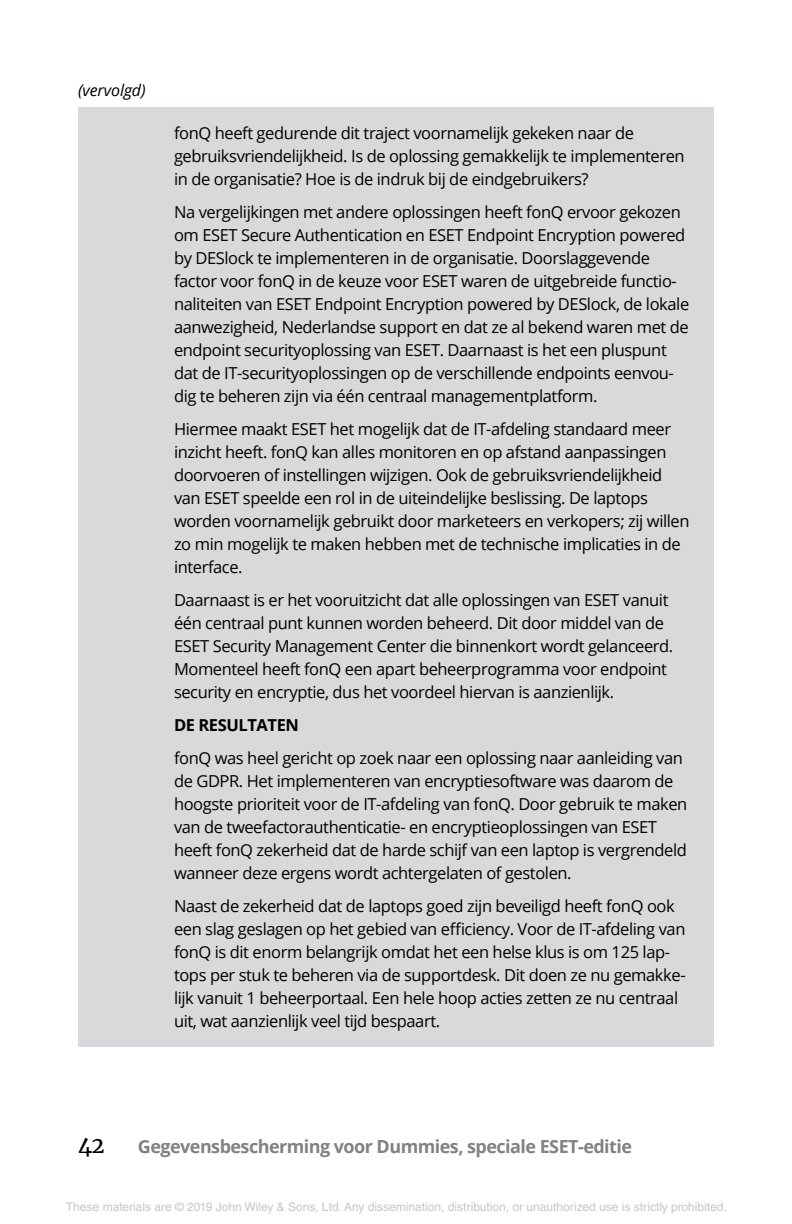
<style>
.page{position:relative;width:792px;height:1224px;background:#fff}
.page>*{position:absolute;margin:0;border:0;box-sizing:border-box;transform-origin:0 0}
.t1{font:22px "Merriweather";color:#000}
.t2{font:700 18px "Open Sans";letter-spacing:-.03em;color:#808285}
.t3{font:16.4px/23px "Open Sans";letter-spacing:-.025em;color:#000}
.t4{font:italic 16px "Open Sans";letter-spacing:-.005em;color:#000}
.t5{font:12px "Helvetica LT Std";color:#c5c6c7}
.s1{font-weight:700}
</style>
<div class="page">
<div style="left:78px;top:107px;width:636px;height:940px;background:#d7d9da"></div>
<p class="t4" style="left:78px;top:79px;width:69px">(vervolgd)</p>
<p class="t3" style="left:174px;top:121px;width:512px">fonQ heeft gedurende dit traject voornamelijk gekeken naar de gebruiksvriendelijkheid. Is de oplossing gemakkelijk te implementeren in de organisatie? Hoe is de indruk bij de eindgebruikers?</p>
<p class="t3" style="left:174px;top:200px;width:517px">Na vergelijkingen met andere oplossingen heeft fonQ ervoor gekozen om ESET Secure Authentication en ESET Endpoint Encryption powered by DESlock te implementeren in de organisatie. Doorslaggevende factor voor fonQ in de keuze voor ESET waren de uitgebreide functio&shy;naliteiten van ESET Endpoint Encryption powered by DESlock, de lokale aanwezigheid, Nederlandse support en dat ze al bekend waren met de endpoint securityoplossing van ESET. Daarnaast is het een pluspunt dat de IT-securityoplossingen op de verschillende endpoints eenvou&shy;dig te beheren zijn via één centraal managementplatform.</p>
<p class="t3" style="left:174px;top:417px;width:517px">Hiermee maakt ESET het mogelijk dat de IT-afdeling standaard meer inzicht heeft. fonQ kan alles monitoren en op afstand aanpassingen doorvoeren of instellingen wijzigen. Ook de gebruiksvriendelijkheid van ESET speelde een rol in de uiteindelijke beslissing. De laptops worden voornamelijk gebruikt door marketeers en verkopers; zij willen zo min mogelijk te maken hebben met de technische implicaties in de interface.</p>
<p class="t3" style="left:174px;top:588px;width:501px">Daarnaast is er het vooruitzicht dat alle oplossingen van ESET vanuit één centraal punt kunnen worden beheerd. Dit door middel van de ESET Security Management Center die binnenkort wordt gelanceerd.<br>Momenteel heeft fonQ een apart beheerprogramma voor endpoint security en encryptie, dus het voordeel hiervan is aanzienlijk.</p>
<p class="t3" style="left:174px;top:708px;width:510px;line-height:33px"><span class="s1">DE RESULTATEN<br></span>fonQ was heel gericht op zoek naar een oplossing naar aanleiding van</p>
<p class="t3" style="left:174px;top:769px;width:515px">de GDPR. Het implementeren van encryptiesoftware was daarom de hoogste prioriteit voor de IT-afdeling van fonQ. Door gebruik te maken van de tweefactorauthenticatie- en encryptieoplossingen van ESET heeft fonQ zekerheid dat de harde schijf van een laptop is vergrendeld wanneer deze ergens wordt achtergelaten of gestolen.</p>
<p class="t3" style="left:174px;top:894px;width:513px">Naast de zekerheid dat de laptops goed zijn beveiligd heeft fonQ ook een slag geslagen op het gebied van efficiency. Voor de IT-afdeling van fonQ is dit enorm belangrijk omdat het een helse klus is om 125 lap&shy;tops per stuk te beheren via de supportdesk. Dit doen ze nu gemakke&shy;lijk vanuit 1 beheerportaal. Een hele hoop acties zetten ze nu centraal uit, wat aanzienlijk veel tijd bespaart.</p>
<p class="t1" style="left:78px;top:1130px;width:28px">42</p>
<p class="t2" style="left:138px;top:1134px;width:496px">Gegevensbescherming voor Dummies, speciale ESET-editie</p>
<p class="t5" style="left:66px;top:1200px;width:662px">These materials are © 2019 John Wiley &amp; Sons, Ltd. Any dissemination, distribution, or unauthorized use is strictly prohibited.</p>
</div>
